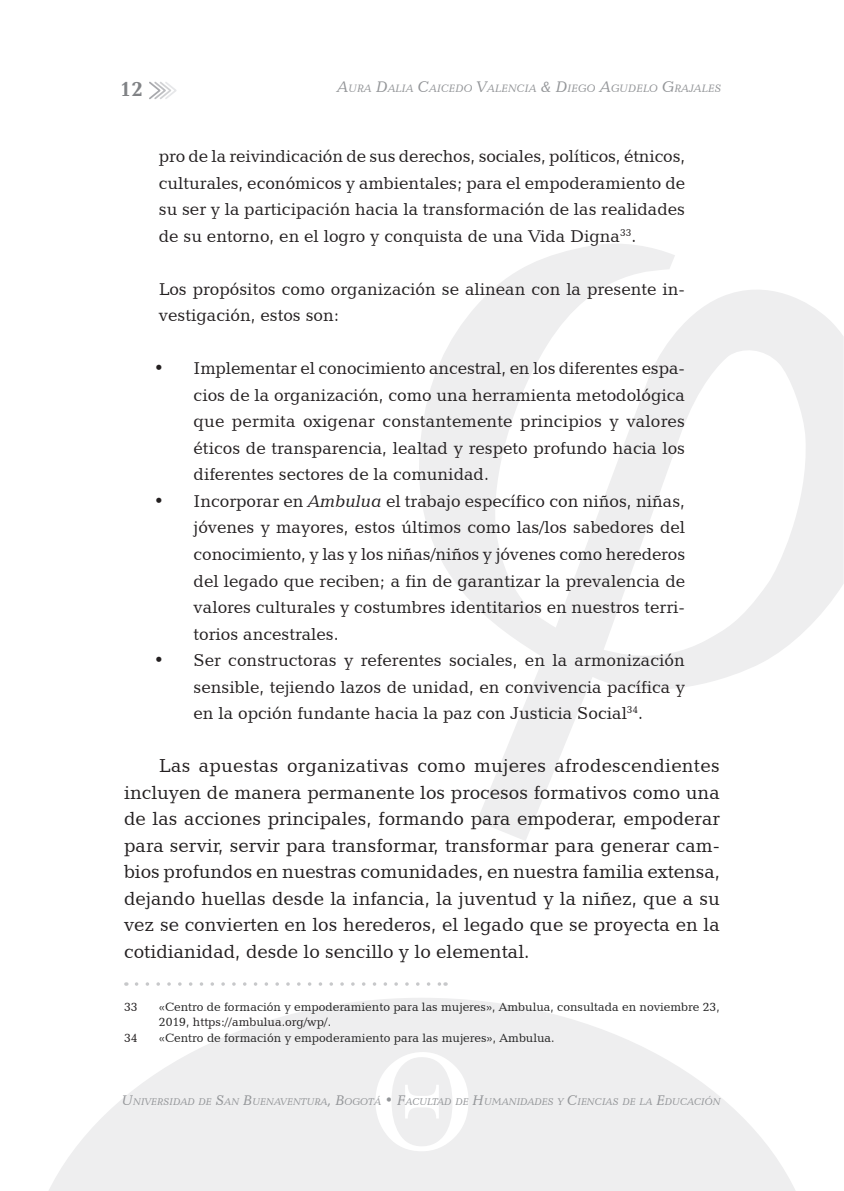
<style>
.page{position:relative;width:844px;height:1191px;background:#fff}
.page>*{position:absolute;margin:0;border:0;box-sizing:border-box;transform-origin:0 0}
.t1{font:700 21px "Candida BT";color:#808285}
.Cuerpo{font:19.25px/26.4px "Candida BT";color:#231f20;text-align:justify}
.Cuerpo_Citado{font:17.5px/26.6px "Candida BT";color:#231f20;text-align:justify}
.Pie_de_página___Con{font:12.25px/15.8px "Candida BT";color:#222}
.Pie_de_página___Sin{font:12.25px "Candida BT";color:#222}
.Pie_de_página___Con-2{font:12.25px "Candida BT";color:#231f20}
.Pie_de_página___Sin-2{font:12.25px "Candida BT";color:#231f20}
.t2{font:italic 11.03px "Candida BT";color:#939598}
.t3{font:italic 9.97px "Candida BT";letter-spacing:-.005em;color:#939598}
.s1{font-size:15.75px}
.s2{font-style:italic}
.s3{color:#231f20}
.s4{font-size:14.35px}
</style>
<div class="page">
<svg style="left:49px;top:998px;width:746px;height:193px;fill:#eeeeef"></svg>
<svg style="left:375px;top:1052px;width:93px;height:99px"></svg>
<svg style="left:149px;top:81px;width:28px;height:19px"></svg>
<svg style="left:419px;top:244px;width:424px;height:597px"></svg>
<svg style="left:136px;top:982px;width:303px;height:3px"></svg>
<p class="t1" style="left:120px;top:76px;width:25px">12</p>
<p class="t2" style="left:337px;top:81px;width:385px"><span class="s1">A</span>URA <span class="s1">D</span>ALIA <span class="s1">C</span>AICEDO <span class="s1">V</span>ALENCIA <span class="s1">&amp; D</span>IEGO <span class="s1">A</span>GUDELO <span class="s1">G</span>RAJALES</p>
<p class="Cuerpo_Citado" style="left:159px;top:142px;width:527px">pro de la reivindicación de sus derechos, sociales, políticos, étnicos, culturales, económicos y ambientales; para el empoderamiento de su ser y la participación hacia la transformación de las realidades de su entorno, en el logro y conquista de una Vida Digna<sup>33</sup>.</p>
<p class="Cuerpo_Citado" style="left:159px;top:275px;width:527px">Los propósitos como organización se alinean con la presente in&shy;vestigación, estos son:</p>
<p class="Cuerpo_Citado" style="left:193px;top:355px;width:493px;text-indent:-40px">• Implementar el conocimiento ancestral, en los diferentes espa&shy;cios de la organización, como una herramienta metodológica que permita oxigenar constantemente principios y valores éticos de transparencia, lealtad y respeto profundo hacia los diferentes sectores de la comunidad.</p>
<p class="Cuerpo_Citado" style="left:193px;top:487px;width:493px;text-indent:-40px">• Incorporar en <span class="s2">Ambulua</span> el trabajo específico con niños, niñas, jóvenes y mayores, estos últimos como las/los sabedores del conocimiento, y las y los niñas/niños y jóvenes como herederos del legado que reciben; a fin de garantizar la prevalencia de valores culturales y costumbres identitarios en nuestros terri&shy;torios ancestrales.</p>
<p class="Cuerpo_Citado" style="left:193px;top:646px;width:493px;text-indent:-40px">• Ser constructoras y referentes sociales, en la armonización sensible, tejiendo lazos de unidad, en convivencia pacífica y en la opción fundante hacia la paz con Justicia Social<sup>34</sup>.</p>
<p class="Cuerpo" style="left:124px;top:752px;width:597px;text-indent:35px">Las apuestas organizativas como mujeres afrodescendientes incluyen de manera permanente los procesos formativos como una de las acciones principales, formando para empoderar, empoderar para servir, servir para transformar, transformar para generar cam&shy;bios profundos en nuestras comunidades, en nuestra familia extensa, dejando huellas desde la infancia, la juventud y la niñez, que a su vez se convierten en los herederos, el legado que se proyecta en la cotidianidad, desde lo sencillo y lo elemental.</p>
<p class="Pie_de_página___Con-2" style="left:124px;top:998px;width:15px">33</p>
<p class="Pie_de_página___Con" style="left:159px;top:998px;width:562px">«Centro de formación y empoderamiento para las mujeres», Ambulua, consultada en noviembre 23,<br>2019, <span class="s3">https://ambulua.org/wp/</span>.</p>
<p class="Pie_de_página___Sin-2" style="left:124px;top:1030px;width:15px">34</p>
<p class="Pie_de_página___Sin" style="left:159px;top:1030px;width:397px">«Centro de formación y empoderamiento para las mujeres», Ambulua.</p>
<p class="t3" style="left:122px;top:1095px;width:60px"><span class="s4">U</span>NIVERSIDAD</p>
<p class="t3" style="left:198px;top:1095px;width:330px">DE <span class="s4">S</span>AN <span class="s4">B</span>UENAVENTURA<span class="s4">, B</span>OGOTÁ <span class="s4">• F</span>AC ULTAD DE <span class="s4">H</span>UMANIDAD</p>
<p class="t3" style="left:542px;top:1095px;width:146px">ES Y <span class="s4">C</span>IENCIAS DE LA <span class="s4">E</span>DUCAC</p>
<p class="t3" style="left:701px;top:1095px;width:21px">IÓN</p>
</div>
